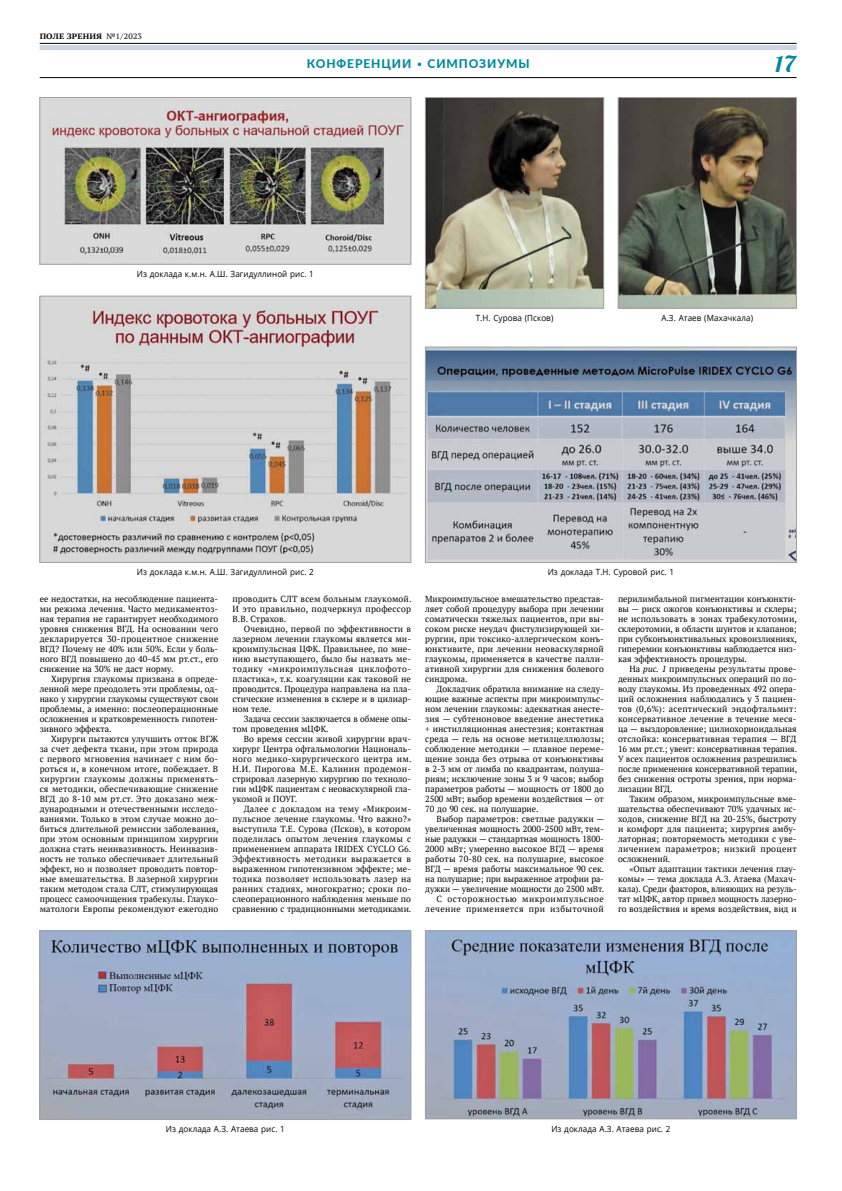
<style>
.page{position:relative;width:842px;height:1191px;background:#fff}
.page>*{position:absolute;margin:0;border:0;box-sizing:border-box;transform-origin:0 0}
.t1{font:22px "Lobster";color:#0088a1;scale:1.1 1}
.t2{font:800 12px "Lato";letter-spacing:.075em;color:#0088a1}
.t3{font:8.8px/10px "PT Serif";color:#000;text-align:justify}
.t4{font:8.8px/10px "PT Serif";color:#000;scale:.96 1}
.t5{font:8.5px "Open Sans";letter-spacing:.01em;color:#000;scale:.95 1}
.t6{font:700 7.7px "PT Serif";letter-spacing:.015em;color:#000;scale:1.11 1}
.s1{font-weight:400}
.s2{font-weight:300}
.s3{font-style:italic}
</style>
<div class="page">
<hr style="left:40px;top:43px;width:757px;height:1px;background:#000">
<div style="left:40px;top:45px;width:757px;height:5px;background:#ccd6e1"></div>
<hr style="left:40px;top:77px;width:757px;height:1px;background:#000">
<img style="left:42px;top:99px;width:367px;height:163px">
<div style="left:40px;top:97px;width:371px;height:167px;border:1px solid #a0a0a0"></div>
<img style="left:42px;top:298px;width:367px;height:262px">
<div style="left:40px;top:296px;width:371px;height:266px;border:1px solid #a0a0a0"></div>
<img style="left:427px;top:99px;width:175px;height:207px">
<div style="left:425px;top:97px;width:179px;height:211px;border:1px solid #a0a0a0"></div>
<img style="left:427px;top:349px;width:368px;height:211px">
<div style="left:425px;top:347px;width:372px;height:215px;border:1px solid #a0a0a0"></div>
<img style="left:620px;top:99px;width:175px;height:207px">
<div style="left:618px;top:97px;width:179px;height:211px;border:1px solid #a0a0a0"></div>
<img style="left:42px;top:932px;width:367px;height:185px">
<div style="left:40px;top:930px;width:371px;height:189px;border:1px solid #a0a0a0"></div>
<img style="left:427px;top:932px;width:368px;height:185px">
<div style="left:425px;top:930px;width:372px;height:189px;border:1px solid #a0a0a0"></div>
<p class="t6" style="left:40px;top:31px;width:94px">ПОЛЕ ЗРЕНИЯ <span class="s1">№1/2023</span></p>
<h2 class="t2" style="left:307px;top:55px;width:224px">КОНФЕРЕНЦИИ <span class="s2">•</span> СИМПОЗИУМЫ</h2>
<p class="t5" style="left:137px;top:268px;width:188px">Из доклада к.м.н. А.Ш. Загидуллиной рис. 1</p>
<p class="t5" style="left:476px;top:312px;width:83px">Т.Н. Сурова (Псков)</p>
<h1 class="t1" style="left:775px;top:50px;width:20px">17</h1>
<p class="t5" style="left:661px;top:312px;width:98px">А.З. Атаев (Махачкала)</p>
<p class="t5" style="left:137px;top:566px;width:188px">Из доклада к.м.н. А.Ш. Загидуллиной рис. 2</p>
<p class="t5" style="left:548px;top:566px;width:135px">Из доклада Т.Н. Суровой рис. 1</p>
<p class="t3" style="left:40px;top:594px;width:180px">ее недостатки, на несоблюдение пациента&shy;ми режима лечения. Часто медикаментоз&shy;ная терапия не гарантирует необходимого уровня снижения ВГД. На основании чего декларируется 30-процентное снижение ВГД? Почему не 40% или 50%. Если у боль&shy;ного ВГД повышено до 40-45 мм рт.ст., его снижение на 30% не даст норму.</p>
<p class="t3" style="left:40px;top:674px;width:180px;text-indent:11px">Хирургия глаукомы призвана в опреде&shy;ленной мере преодолеть эти проблемы, од&shy;нако у хирургии глаукомы существуют свои проблемы, а именно: послеоперационные осложнения и кратковременность гипотен&shy;зивного эффекта.</p>
<p class="t3" style="left:40px;top:734px;width:180px;text-indent:11px">Хирурги пытаются улучшить отток ВГЖ за счет дефекта ткани, при этом природа с первого мгновения начинает с ним бо&shy;роться и, в конечном итоге, побеждает. В хирургии глаукомы должны применять&shy;ся методики, обеспечивающие снижение ВГД до 8-10 мм рт.ст. Это доказано меж&shy;дународными и отечественными исследо&shy;ваниями. Только в этом случае можно до&shy;биться длительной ремиссии заболевания, при этом основным принципом хирургии должна стать неинвазивность. Неинвазив&shy;ность не только обеспечивает длительный эффект, но и позволяет проводить повтор&shy;ные вмешательства. В лазерной хирургии таким методом стала СЛТ, стимулирующая процесс самоочищения трабекулы. Глауко&shy;матологи Европы рекомендуют ежегодно</p>
<p class="t3" style="left:232px;top:594px;width:180px">проводить СЛТ всем больным глаукомой.<br>И это правильно, подчеркнул профессор В.В. Страхов.</p>
<p class="t3" style="left:232px;top:624px;width:180px;text-indent:11px">Очевидно, первой по эффективности в лазерном лечении глаукомы является ми&shy;кроимпульсная ЦФК. Правильнее, по мне&shy;нию выступающего, было бы назвать ме&shy;тодику «микроимпульсная циклофото&shy;пластика», т.к. коагуляции как таковой не проводится. Процедура направлена на пла&shy;стические изменения в склере и в цилиар&shy;ном теле.</p>
<p class="t4" style="left:232px;top:714px;width:188px;text-indent:11px">Задача сессии заключается в обмене опы&shy;том проведения мЦФК.</p>
<p class="t3" style="left:232px;top:734px;width:181px;text-indent:11px">Во время сессии живой хирургии врач&shy;хирург Центра офтальмологии Националь&shy;ного медико-хирургического центра им.<br>Н.И. Пирогова М.Е. Калинин продемон&shy;стрировал лазерную хирургию по техноло&shy;гии мЦФК пациентам с неоваскулярной гла&shy;укомой и ПОУГ.</p>
<p class="t3" style="left:232px;top:804px;width:180px;text-indent:11px">Далее с докладом на тему «Микроим&shy;пульсное лечение глаукомы. Что важно?» выступила Т.Е. Сурова (Псков), в котором поделилась опытом лечения глаукомы с применением аппарата IRIDEX CYCLO G6.<br>Эффективность методики выражается в выраженном гипотензивном эффекте; ме&shy;тодика позволяет использовать лазер на ранних стадиях, многократно; сроки по&shy;слеоперационного наблюдения меньше по сравнению с традиционными методиками.</p>
<p class="t4" style="left:425px;top:594px;width:188px;text-align:justify">Микроимпульсное вмешательство представ&shy;ляет собой процедуру выбора при лечении соматически тяжелых пациентов, при вы&shy;соком риске неудач фистулизирующей хи&shy;рургии, при токсико-аллергическом конъ&shy;юнктивите, при лечении неоваскулярной глаукомы, применяется в качестве палли&shy;ативной хирургии для снижения болевого синдрома.</p>
<p class="t3" style="left:425px;top:684px;width:180px;text-indent:11px">Докладчик обратила внимание на следу&shy;ющие важные аспекты при микроимпульс&shy;ном лечении глаукомы: адекватная анесте&shy;зия — субтеноновое введение анестетика + инстилляционная анестезия; контактная среда — гель на основе метилцеллюлозы; соблюдение методики — плавное переме&shy;щение зонда без отрыва от конъюнктивы в 2-3 мм от лимба по квадрантам, полуша&shy;риям; исключение зоны 3 и 9 часов; выбор параметров работы — мощность от 1800 до 2500 мВт; выбор времени воздействия — от 70 до 90 сек. на полушарие.</p>
<p class="t3" style="left:425px;top:814px;width:181px;text-align:right">Выбор параметров: светлые радужки — увеличенная мощность 2000-2500 мВт, тем&shy;ные радужки — стандартная мощность 1800- 2000 мВт; умеренно высокое ВГД — время работы 70-80 сек. на полушарие, высокое ВГД — время работы максимальное 90 сек. на полушарие; при выраженное атрофии ра&shy;дужки — увеличение мощности до 2500 мВт.<br>С осторожностью микроимпульсное лечение применяется при избыточной</p>
<p class="t3" style="left:618px;top:594px;width:180px">перилимбальной пигментации конъюнкти&shy;вы — риск ожогов конъюнктивы и склеры; не использовать в зонах трабекулотомии, склеротомии, в области шунтов и клапанов; при субконъюнктивальных кровоизлияниях, гиперемии конъюнктивы наблюдается низ&shy;кая эффективность процедуры.</p>
<p class="t3" style="left:618px;top:664px;width:181px;text-indent:11px">На <span class="s3">рис. 1</span> приведены результаты прове&shy;денных микроимпульсных операций по по&shy;воду глаукомы. Из проведенных 492 опера&shy;ций осложнения наблюдались у 3 пациен&shy;тов (0,6%): асептический эндофтальмит: консервативное лечение в течение меся&shy;ца — выздоровление; цилиохориоидальная отслойка: консервативная терапия — ВГД 16 мм рт.ст.; увеит: консервативная терапия.<br>У всех пациентов осложнения разрешились после применения консервативной терапии, без снижения остроты зрения, при норма&shy;лизации ВГД.</p>
<p class="t3" style="left:618px;top:794px;width:180px;text-indent:11px">Таким образом, микроимпульсные вме&shy;шательства обеспечивают 70% удачных ис&shy;ходов, снижение ВГД на 20-25%, быстроту и комфорт для пациента; хирургия амбу&shy;латорная; повторяемость методики с уве&shy;личением параметров; низкий процент осложнений.</p>
<p class="t3" style="left:618px;top:864px;width:180px;text-indent:11px">«Опыт адаптации тактики лечения глау&shy;комы» — тема доклада А.З. Атаева (Махач&shy;кала). Среди факторов, влияющих на резуль&shy;тат мЦФК, автор привел мощность лазерно&shy;го воздействия и время воздействия, вид и</p>
<p class="t5" style="left:166px;top:1123px;width:127px">Из доклада А.З. Атаева рис. 1</p>
<p class="t5" style="left:551px;top:1123px;width:127px">Из доклада А.З. Атаева рис. 2</p>
</div>
